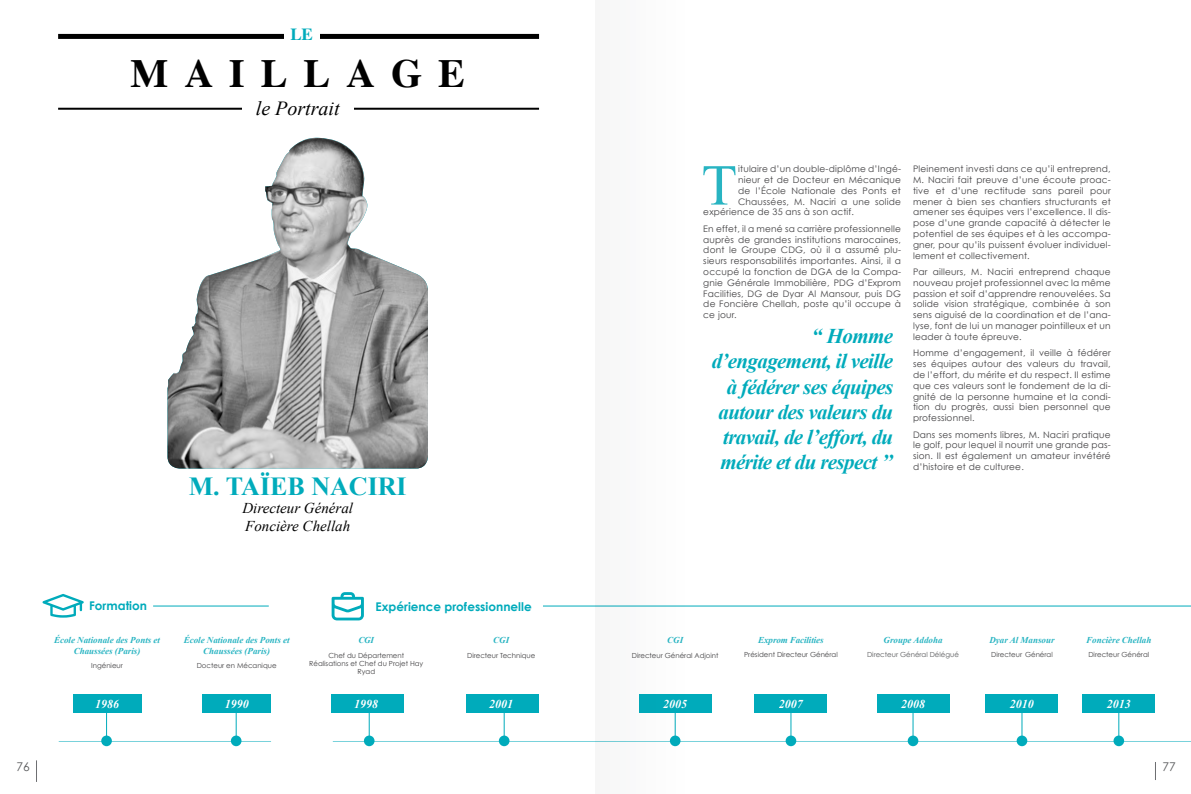
<style>
.page{position:relative;width:1191px;height:794px;background:#fff}
.page>*{position:absolute;margin:0;border:0;box-sizing:border-box;transform-origin:0 0}
.t1{font:57.9px "Times New Roman";color:#28b4c2}
.t2{font:700 40px "Times";letter-spacing:.4em;color:#000}
.t3{font:700 26px "Times New Roman";color:#00abbb}
.t4{font:italic 700 21px/25.2px "Times New Roman";letter-spacing:-.03em;color:#00abbb;text-align:right}
.t5{font:italic 20px "Times New Roman";color:#000}
.t6{font:700 17px "Times";color:#00abbb}
.t7{font:italic 15px/18px "Times New Roman";color:#000}
.t8{font:italic 700 12px "Times New Roman";color:#fff}
.t9{font:700 12px "Century Gothic";color:#00abbb}
.t10{font:12px "Century Gothic";color:#58595b}
.t11{font:9px/10.8px "Century Gothic";letter-spacing:.02em;color:#414042;text-align:justify}
.t12{font:italic 700 9px/10.8px "Times New Roman";color:#28b4c2;text-align:center}
.t13{font:7px/8.4px "Century Gothic";color:#414042;text-align:center}
.t14{font:7px "Century Gothic";color:#58595b}
</style>
<div class="page">
<svg style="left:1155px;top:762px;width:1px;height:18px"></svg>
<svg style="left:36px;top:760px;width:1px;height:22px"></svg>
<hr style="left:369px;top:707px;width:1px;height:32px;background:#00abbb">
<div style="left:364px;top:735px;width:10px;height:11px;background:#00abbb;border-radius:50%"></div>
<hr style="left:503px;top:707px;width:1px;height:32px;background:#00abbb">
<div style="left:499px;top:735px;width:10px;height:11px;background:#00abbb;border-radius:50%"></div>
<hr style="left:106px;top:707px;width:1px;height:32px;background:#00abbb">
<hr style="left:236px;top:707px;width:1px;height:32px;background:#00abbb">
<hr style="left:58px;top:108px;width:481px;height:2px;background:#000">
<div style="left:58px;top:34px;width:481px;height:5px;background:#000"></div>
<div style="left:284px;top:27px;width:35px;height:18px;background:#fff"></div>
<div style="left:242px;top:93px;width:111px;height:29px;background:#fff"></div>
<hr style="left:59px;top:741px;width:212px;height:1px;background:#00abbb">
<div style="left:101px;top:735px;width:11px;height:11px;background:#00abbb;border-radius:50%"></div>
<div style="left:231px;top:735px;width:10px;height:11px;background:#00abbb;border-radius:50%"></div>
<div style="left:73px;top:695px;width:68px;height:18px;background:#00abbb"></div>
<div style="left:202px;top:695px;width:69px;height:18px;background:#00abbb"></div>
<svg style="left:42px;top:594px;width:42px;height:23px"></svg>
<div style="left:332px;top:695px;width:72px;height:18px;background:#00abbb"></div>
<div style="left:467px;top:695px;width:72px;height:18px;background:#00abbb"></div>
<svg style="left:331px;top:592px;width:33px;height:28px"></svg>
<hr style="left:153px;top:606px;width:116px;height:1px;background:#00abbb">
<img style="left:167px;top:138px;width:261px;height:330px">
<hr style="left:333px;top:741px;width:858px;height:1px;background:#00abbb">
<hr style="left:912px;top:707px;width:1px;height:32px;background:#00abbb">
<div style="left:907px;top:735px;width:11px;height:11px;background:#00abbb;border-radius:50%"></div>
<hr style="left:790px;top:707px;width:1px;height:32px;background:#00abbb">
<div style="left:785px;top:735px;width:11px;height:11px;background:#00abbb;border-radius:50%"></div>
<hr style="left:1021px;top:707px;width:1px;height:32px;background:#00abbb">
<div style="left:1016px;top:735px;width:11px;height:11px;background:#00abbb;border-radius:50%"></div>
<div style="left:877px;top:695px;width:72px;height:18px;background:#00abbb"></div>
<div style="left:755px;top:695px;width:72px;height:18px;background:#00abbb"></div>
<div style="left:986px;top:695px;width:72px;height:18px;background:#00abbb"></div>
<div style="left:1082px;top:695px;width:72px;height:18px;background:#00abbb"></div>
<hr style="left:1118px;top:707px;width:1px;height:32px;background:#00abbb">
<div style="left:1113px;top:735px;width:11px;height:11px;background:#00abbb;border-radius:50%"></div>
<hr style="left:543px;top:606px;width:648px;height:1px;background:#00abbb">
<div style="left:595px;top:0;width:183px;height:794px;background:#fefefe"></div>
<h3 class="t6" style="left:290px;top:18px;width:23px">LE</h3>
<h2 class="t2" style="left:131px;top:36px;width:165px">MAILL</h2>
<h2 class="t2" style="left:346px;top:36px;width:120px">AGE</h2>
<h3 class="t5" style="left:256px;top:94px;width:85px">le Portrait</h3>
<h3 class="t3" style="left:189px;top:468px;width:142px">M. TAÏEB NAC</h3>
<h3 class="t3" style="left:368px;top:468px;width:41px">IRI</h3>
<h3 class="t7" style="left:242px;top:498px;width:112px">Directeur Général<br>Foncière Chellah</h3>
<h3 class="t9" style="left:89px;top:598px;width:59px">Formation</h3>
<p class="t12" style="left:54px;top:635px;width:108px">École Nationale des Ponts et<br>Chaussées (Paris)</p>
<p class="t13" style="left:91px;top:661px;width:33px">Ingénieur</p>
<p class="t12" style="left:184px;top:635px;width:108px">École Nationale des Ponts et<br>Chaussées (Paris)</p>
<p class="t13" style="left:197px;top:661px;width:81px">Docteur en Mécanique</p>
<h3 class="t9" style="left:375px;top:599px;width:157px">Expérience professionnelle</h3>
<p class="t12" style="left:358px;top:635px;width:17px">CGI</p>
<p class="t13" style="left:309px;top:650px;width:116px">Chef du Département<br>Réalisations et Chef du Projet Hay<br>Ryad</p>
<p class="t12" style="left:493px;top:635px;width:18px">CGI</p>
<p class="t13" style="left:467px;top:650px;width:70px">Directeur Technique</p>
<h3 class="t8" style="left:95px;top:695px;width:25px">1986</h3>
<h3 class="t8" style="left:225px;top:695px;width:25px">1990</h3>
<h3 class="t8" style="left:354px;top:695px;width:25px">1998</h3>
<h3 class="t8" style="left:489px;top:695px;width:25px">2001</h3>
<h1 class="t1" style="left:701px;top:146px;width:37px">T</h1>
<p class="t11" style="left:738px;top:163px;width:164px">itulaire d’un double-diplôme d’Ingé-</p>
<p class="t11" style="left:738px;top:174px;width:164px">nieur et de Docteur en Mécanique</p>
<p class="t11" style="left:738px;top:185px;width:164px">de l’École Nationale des Ponts et</p>
<p class="t11" style="left:738px;top:196px;width:164px">Chaussées, M. Naciri a une solide</p>
<p class="t11" style="left:703px;top:207px;width:152px">expérience de 35 ans à son actif.</p>
<p class="t11" style="left:703px;top:223px;width:199px">En effet, il a mené sa carrière professionnelle auprès de grandes institutions marocaines, dont le Groupe CDG, où il a assumé plu&shy;sieurs responsabilités importantes. Ainsi, il a occupé la fonction de DGA de la Compa&shy;gnie Générale Immobilière, PDG d’Exprom Facilities, DG de Dyar Al Mansour, puis DG de Foncière Chellah, poste qu’il occupe à ce jour.</p>
<h3 class="t4" style="left:711px;top:323px;width:183px">‘‘ Homme d’engagement, il veille à fédérer ses équipes autour des valeurs du travail, de l’effort, du mérite et du respect ’’</h3>
<p class="t11" style="left:913px;top:163px;width:199px">Pleinement investi dans ce qu’il entreprend, M. Naciri fait preuve d’une écoute proac&shy;tive et d’une rectitude sans pareil pour mener à bien ses chantiers structurants et amener ses équipes vers l’excellence. Il dis&shy;pose d’une grande capacité à détecter le potentiel de ses équipes et à les accompa&shy;gner, pour qu’ils puissent évoluer individuel&shy;lement et collectivement.</p>
<p class="t11" style="left:913px;top:266px;width:199px">Par ailleurs, M. Naciri entreprend chaque nouveau projet professionnel avec la même passion et soif d’apprendre renouvelées. Sa solide vision stratégique, combinée à son sens aiguisé de la coordination et de l’ana&shy;lyse, font de lui un manager pointilleux et un leader à toute épreuve.</p>
<p class="t11" style="left:913px;top:347px;width:199px">Homme d’engagement, il veille à fédérer ses équipes autour des valeurs du travail, de l’effort, du mérite et du respect. Il estime que ces valeurs sont le fondement de la di&shy;gnité de la personne humaine et la condi&shy;tion du progrès, aussi bien personnel que professionnel.</p>
<p class="t11" style="left:913px;top:429px;width:199px">Dans ses moments libres, M. Naciri pratique le golf, pour lequel il nourrit une grande pas&shy;sion. Il est également un amateur invétéré d’histoire et de culturee.</p>
<p class="t12" style="left:667px;top:635px;width:18px">CGI</p>
<p class="t13" style="left:632px;top:650px;width:88px">Directeur Général Adjoint</p>
<h3 class="t8" style="left:663px;top:695px;width:25px">2005</h3>
<p class="t12" style="left:758px;top:635px;width:67px">Exprom Facilities</p>
<p class="t13" style="left:744px;top:650px;width:95px">Président Directeur Général</p>
<p class="t12" style="left:883px;top:635px;width:60px">Groupe Addoha</p>
<p class="t14" style="left:867px;top:650px;width:93px">Directeur Général Délégué</p>
<p class="t12" style="left:989px;top:635px;width:67px">Dyar Al Mansour</p>
<p class="t13" style="left:991px;top:650px;width:63px">Directeur Général</p>
<p class="t12" style="left:1086px;top:635px;width:67px">Foncière Chellah</p>
<p class="t13" style="left:1088px;top:650px;width:62px">Directeur Général</p>
<h3 class="t8" style="left:779px;top:695px;width:25px">2007</h3>
<h3 class="t8" style="left:901px;top:695px;width:25px">2008</h3>
<h3 class="t8" style="left:1010px;top:695px;width:25px">2010</h3>
<h3 class="t8" style="left:1106px;top:695px;width:25px">2013</h3>
<h3 class="t10" style="left:16px;top:759px;width:15px">76</h3>
<h3 class="t10" style="left:1162px;top:759px;width:15px">77</h3>
</div>
